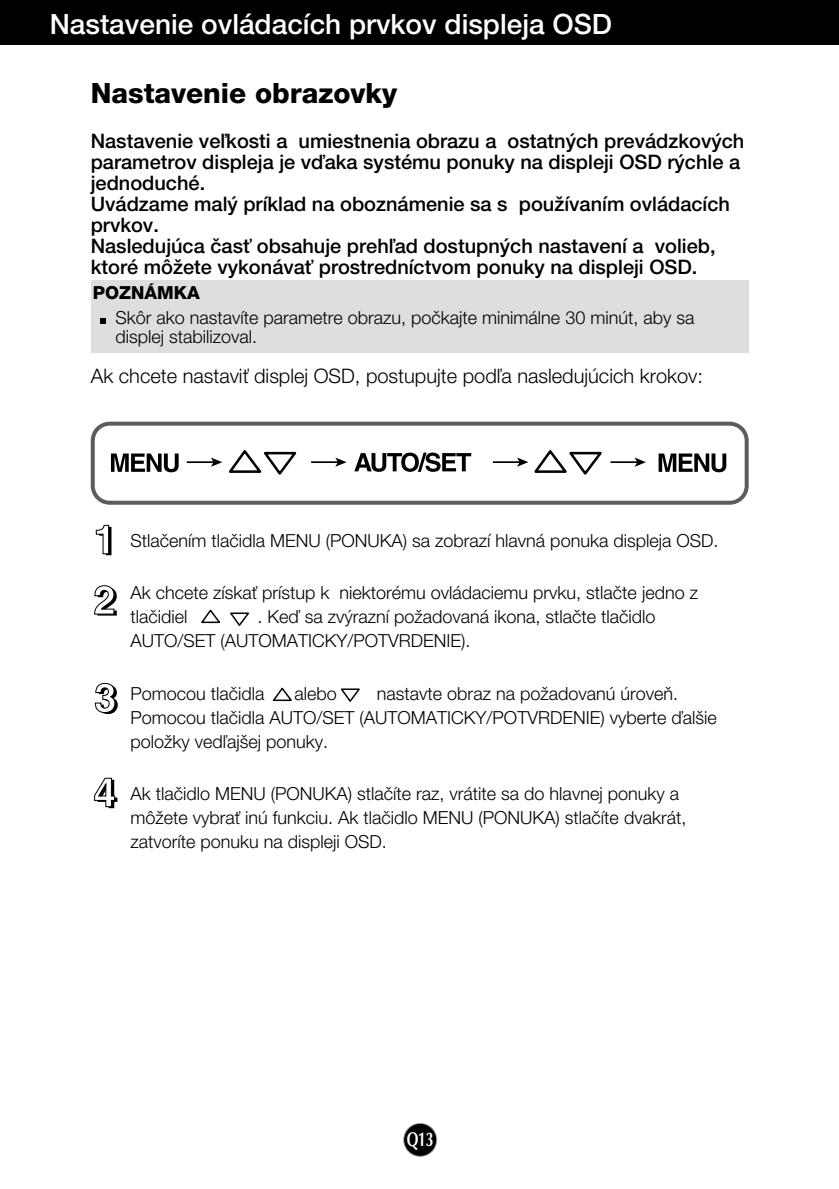
<style>
.page{position:relative;width:839px;height:1189px;background:#fff}
.page>*{position:absolute;margin:0;border:0;box-sizing:border-box;transform-origin:0 0}
.t1{font:500 28px "Helvetica Neue CE";color:#fff}
.t2{font:800 28px "Helvetica Neue CE";color:#000}
.t3{font:500 20px/21px "Helvetica Neue CE";color:#000}
.t4{font:300 20px "Helvetica Neue CE";color:#000}
.t5{font:700 20px "Optima";color:#fff;scale:.7 1}
.t6{font:300 18px/24px "Helvetica Neue CE";color:#000}
.t7{font:800 18px "Helvetica Neue CE";color:#000}
</style>
<div class="page">
<div style="left:403px;top:1123px;width:34px;height:33px;background:#000;border-radius:50%"></div>
<div style="left:403px;top:1123px;width:34px;height:34px;border:2px solid #a5a5a5;border-radius:50%"></div>
<div style="left:0;top:0;width:839px;height:45px;background:#000"></div>
<div style="left:91px;top:280px;width:657px;height:72px;background:#dedede"></div>
<svg style="left:100px;top:318px;width:6px;height:6px"></svg>
<svg style="left:95px;top:524px;width:16px;height:31px"></svg>
<svg style="left:94px;top:585px;width:23px;height:30px"></svg>
<svg style="left:94px;top:777px;width:23px;height:31px"></svg>
<svg style="left:91px;top:422px;width:657px;height:83px"></svg>
<svg style="left:201px;top:609px;width:20px;height:15px"></svg>
<svg style="left:230px;top:612px;width:19px;height:14px"></svg>
<svg style="left:273px;top:687px;width:19px;height:15px"></svg>
<svg style="left:341px;top:688px;width:19px;height:14px"></svg>
<svg style="left:94px;top:682px;width:24px;height:32px"></svg>
<h1 class="t1" style="left:50px;top:14px;width:564px">Nastavenie ovládacích prvkov displeja OSD</h1>
<h1 class="t2" style="left:91px;top:82px;width:308px">Nastavenie obrazovky</h1>
<p class="t3" style="left:91px;top:132px;width:655px">Nastavenie veºkosti a umiestnenia obrazu a ostatn˘ch prevádzkov˘ch parametrov displeja je vìaka systému ponuky na displeji OSD r˘chle a jednoduché.<br>Uvádzame mal˘ príklad na oboznámenie sa s pouÏívaním ovládacích prvkov.<br>Nasledujúca ãasÈ obsahuje prehºad dostupn˘ch nastavení a volieb, ktoré môÏete vykonávaÈ prostredníctvom ponuky na displeji OSD.</p>
<p class="t7" style="left:93px;top:286px;width:109px">POZNÁMKA</p>
<p class="t6" style="left:115px;top:309px;width:580px;line-height:19px">Skôr ako nastavíte parametre obrazu, poãkajte minimálne 30 minút, aby sa displej stabilizoval.</p>
<p class="t4" style="left:91px;top:368px;width:614px">Ak chcete nastaviÈ displej OSD, postupujte podºa nasledujúcich krokov:</p>
<p class="t6" style="left:130px;top:530px;width:589px">Stlaãením tlaãidla MENU (PONUKA) sa zobrazí hlavná ponuka displeja OSD.</p>
<p class="t6" style="left:130px;top:582px;width:569px">Ak chcete získaÈ prístup k niektorému ovládaciemu prvku, stlaãte jedno z tlaãidiel</p>
<p class="t6" style="left:130px;top:606px;width:526px;text-indent:127px">. Keì sa zv˘razní poÏadovaná ikona, stlaãte tlaãidlo<br>AUTO/SET (AUTOMATICKY/POTVRDENIE).</p>
<p class="t6" style="left:130px;top:683px;width:136px">Pomocou tlaãidla</p>
<p class="t6" style="left:294px;top:683px;width:44px">alebo</p>
<p class="t6" style="left:130px;top:683px;width:587px;text-indent:246px">nastavte obraz na poÏadovanú úroveÀ.<br>Pomocou tlaãidla AUTO/SET (AUTOMATICKY/POTVRDENIE) vyberte ìal‰ie poloÏky vedºaj‰ej ponuky.</p>
<p class="t6" style="left:130px;top:783px;width:557px">Ak tlaãidlo MENU (PONUKA) stlaãíte raz, vrátite sa do hlavnej ponuky a môÏete vybraÈ inú funkciu. Ak tlaãidlo MENU (PONUKA) stlaãíte dvakrát, zatvoríte ponuku na displeji OSD.</p>
<p class="t5" style="left:407px;top:1131px;width:39px">Q13</p>
</div>
